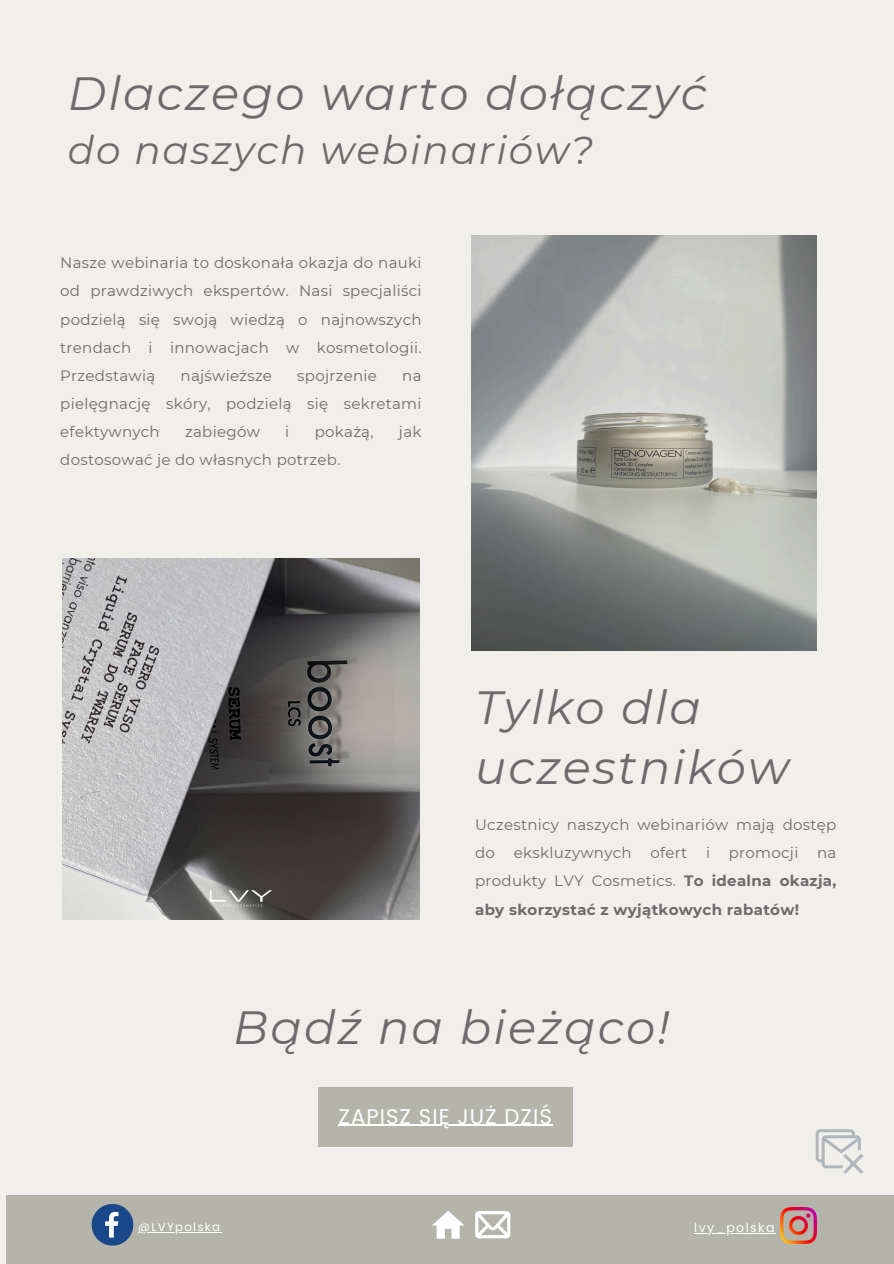
<style>
.page{position:relative;width:894px;height:1264px;background:#fff}
.page>*{position:absolute;margin:0;border:0;box-sizing:border-box;transform-origin:0 0}
.t1{font:italic 46.5px/59.7px "Montserrat";letter-spacing:.045em;color:#6d6a6d}
.t2{font:italic 39px "Montserrat";letter-spacing:.045em;color:#6d6a6d}
.t3{font:21.3px "Poppins";letter-spacing:.05em;color:#fff}
.t4{font:15px/28.2px "Montserrat";letter-spacing:.02em;color:#6d6a6d;text-align:justify}
.t5{font:12.6px "Poppins";letter-spacing:.11em;color:#fff}
.t6{font:11.7px "Poppins";letter-spacing:.11em;color:#fff}
.s1{font-weight:700}
</style>
<div class="page">
<div style="left:0;top:0;width:893px;height:1263px;background:#f1efeb"></div>
<img style="left:471px;top:235px;width:344px;height:415px">
<img style="left:63px;top:558px;width:356px;height:361px">
<div style="left:318px;top:1087px;width:254px;height:59px;background:#b4b4ab"></div>
<svg style="left:815px;top:1129px;width:48px;height:44px"></svg>
<hr style="left:338px;top:1124px;width:214px;height:1px;background:#fff">
<div style="left:6px;top:1195px;width:887px;height:68px;background:#b4b4ab"></div>
<svg style="left:475px;top:1211px;width:35px;height:26px"></svg>
<svg style="left:432px;top:1211px;width:32px;height:27px"></svg>
<svg style="left:92px;top:1204px;width:41px;height:41px"></svg>
<img style="left:780px;top:1207px;width:35px;height:36px">
<hr style="left:138px;top:1231px;width:83px;height:1px;background:#fff">
<hr style="left:694px;top:1232px;width:81px;height:1px;background:#fff">
<h1 class="t1" style="left:68px;top:63px;width:640px">Dlaczego warto dołączyć</h1>
<h1 class="t2" style="left:68px;top:126px;width:526px">do naszych webinariów?</h1>
<p class="t4" style="left:60px;top:249px;width:363px">Nasze webinaria to doskonała okazja do nauki od prawdziwych ekspertów. Nasi specjaliści podzielą się swoją wiedzą o najnowszych trendach i innowacjach w kosmetologii.<br>Przedstawią</p>
<p class="t4" style="left:180px;top:361px;width:93px">najświeższe</p>
<p class="t4" style="left:297px;top:361px;width:81px">spojrzenie</p>
<p class="t4" style="left:60px;top:361px;width:363px;text-indent:342px">na pielęgnację skóry, podzielą się sekretami efektywnych</p>
<p class="t4" style="left:185px;top:417px;width:76px">zabiegów</p>
<p class="t4" style="left:285px;top:417px;width:6px">i</p>
<p class="t4" style="left:314px;top:417px;width:60px">pokażą,</p>
<p class="t4" style="left:399px;top:417px;width:24px">jak</p>
<p class="t4" style="left:60px;top:446px;width:282px">dostosować je do własnych potrzeb.</p>
<p class="t1" style="left:475px;top:677px;width:315px">Tylko dla uczestników</p>
<h3 class="t4" style="left:475px;top:810px;width:363px">Uczestnicy naszych webinariów mają dostęp do ekskluzywnych ofert i promocji na produkty LVY Cosmetics. <span class="s1">To idealna okazja, aby skorzystać z wyjątkowych rabatów!</span></h3>
<h1 class="t1" style="left:233px;top:997px;width:438px">Bądź na bieżąco!</h1>
<h3 class="t3" style="left:338px;top:1101px;width:215px">ZAPISZ SIĘ JUŻ DZIŚ</h3>
<h1 class="t6" style="left:138px;top:1218px;width:83px">@LVYpolska</h1>
<p class="t5" style="left:694px;top:1218px;width:82px">lvy_polska</p>
</div>
